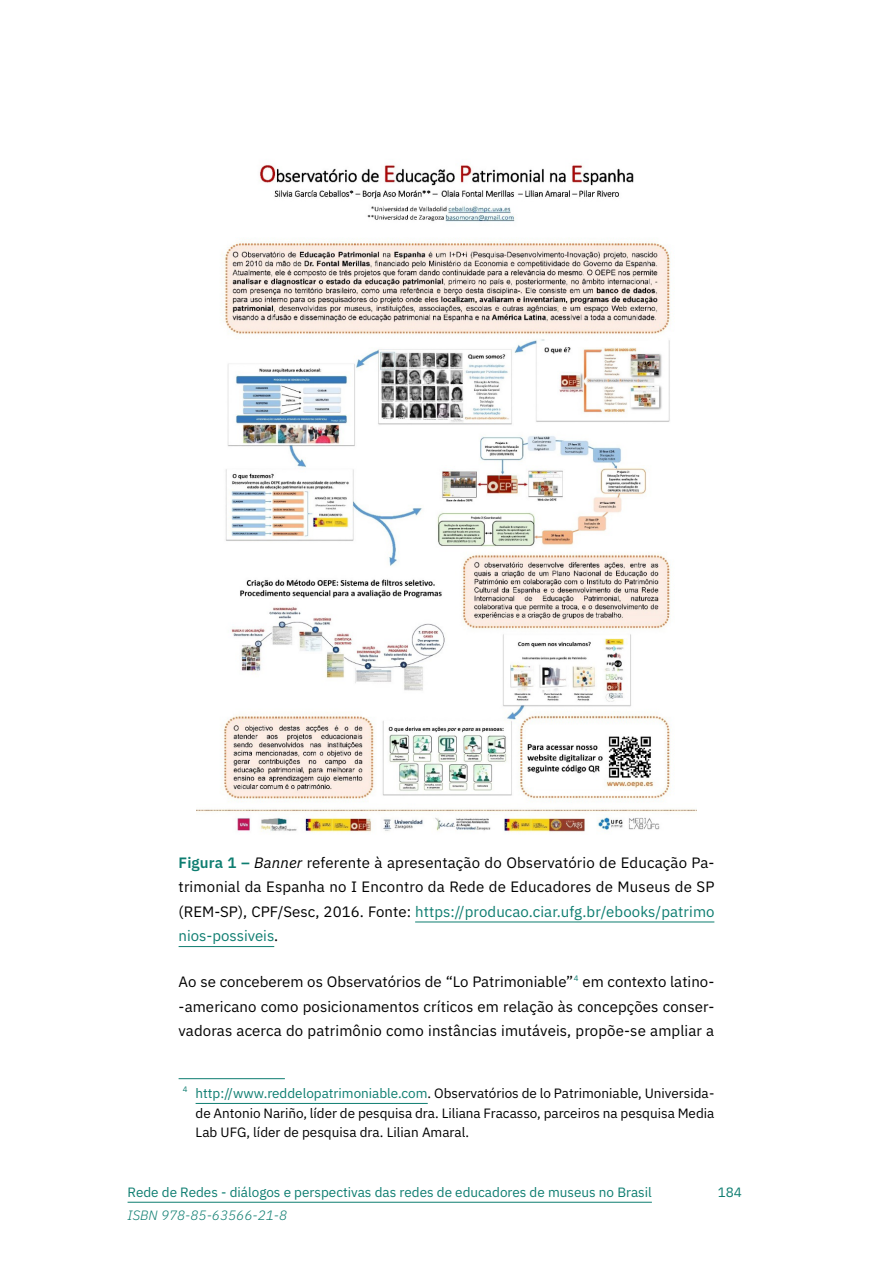
<style>
.page{position:relative;width:893px;height:1263px;background:#fff}
.page>*{position:absolute;margin:0;border:0;box-sizing:border-box;transform-origin:0 0}
.t1{font:15px/24.6px "IBM Plex Sans";letter-spacing:.005em;color:#000;text-align:justify}
.t2{font:13.5px/19.5px "IBM Plex Sans";color:#000;text-align:justify}
.t3{font:13.5px "IBM Plex Sans";color:#0d7d70}
.t4{font:italic 300 13.5px "IBM Plex Sans";color:#0d7d70}
.s1{font-weight:600;color:#0d7d70}
.s2{font-style:italic}
.s3{color:#0d7d70}
</style>
<div class="page">
<hr style="left:128px;top:1202px;width:524px;height:1px;background:#0d7d70">
<hr style="left:415px;top:921px;width:299px;height:1px;background:#0d7d70">
<hr style="left:179px;top:946px;width:95px;height:1px;background:#0d7d70">
<img style="left:196px;top:165px;width:501px;height:668px">
<hr style="left:179px;top:1078px;width:106px;height:1px;background:#0d7d70">
<hr style="left:196px;top:1103px;width:232px;height:1px;background:#0d7d70">
<p class="t1" style="left:179px;top:849px;width:537px"><span class="s1">Figura 1 –</span> <span class="s2">Banner</span> referente à apresentação do Observatório de Educação Pa&shy;trimonial da Espanha no I Encontro da Rede de Educadores de Museus de SP (REM-SP), CPF/Sesc, 2016. Fonte: <span class="s3">https://producao.ciar.ufg.br/ebooks/patrimo nios-possiveis</span>.</p>
<p class="t1" style="left:179px;top:968px;width:537px">Ao se conceberem os Observatórios de “Lo Patrimoniable”<sup>4</sup> em contexto latino--americano como posicionamentos críticos em relação às concepções conser&shy;vadoras acerca do patrimônio como instâncias imutáveis, propõe-se ampliar a</p>
<p class="t2" style="left:196px;top:1082px;width:520px;text-indent:-13px"><sup>4</sup> <span class="s3">http://www.reddelopatrimoniable.com</span>. Observatórios de lo Patrimoniable, Universida&shy;de Antonio Nariño, líder de pesquisa dra. Liliana Fracasso, parceiros na pesquisa Media Lab UFG, líder de pesquisa dra. Lilian Amaral.</p>
<p class="t3" style="left:128px;top:1182px;width:526px">Rede de Redes - diálogos e perspectivas das redes de educadores de museus no Brasil</p>
<p class="t4" style="left:128px;top:1205px;width:161px">ISBN 978-85-63566-21-8</p>
<p class="t3" style="left:718px;top:1182px;width:26px">184</p>
</div>
